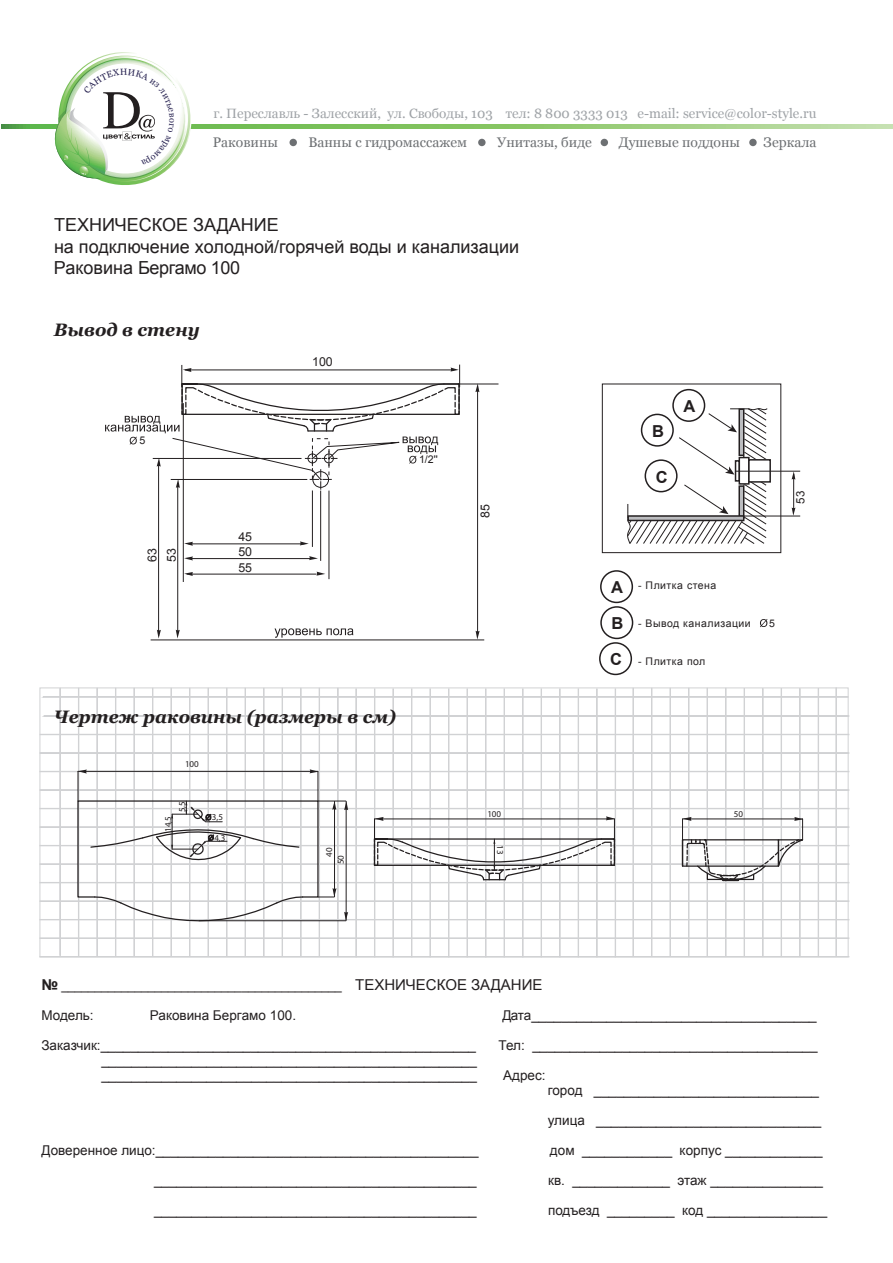
<style>
.page{position:relative;width:893px;height:1263px;background:#fff}
.page>*{position:absolute;margin:0;border:0;box-sizing:border-box;transform-origin:0 0}
.t1{font:18px/21.6px "Arial";color:#231f20}
.t2{font:italic 700 18px "Georgia";color:#231f20}
.t3{font:700 16.5px/36px "Arial";color:#231f20;text-align:justify}
.t4{font:13.95px "Georgia";color:#6d7073}
.t5{font:13.5px/15px "Arial";color:#231f20}
.t6{font:13.5px "Georgia";color:#9fa3a7}
.t7{font:13.5px "Arial";letter-spacing:-.02em;color:#231f20}
.t8{font:12.45px/15.5px "Arial";color:#231f20}
.t9{font:12px "Arial";color:#231f20}
.t10{font:11.55px "Arial";color:#231f20}
.t11{font:10.65px "Arial";color:#231f20}
.t12{font:10.5px "Arial";letter-spacing:.045em;color:#231f20}
.t13{font:9px "Myriad Pro";color:#231f20}
.s1{font-weight:700;font-size:15px}
.s2{font-size:15px}
</style>
<div class="page">
<div style="left:40px;top:956px;width:809px;height:1px;border:1px solid #d1d2d4"></div>
<hr style="left:744px;top:516px;width:56px;height:1px;background:#231f20">
<div style="left:602px;top:384px;width:179px;height:169px;border:1px solid #231f20"></div>
<div style="left:748px;top:459px;width:23px;height:24px;background:#fff;border:1px solid #231f20"></div>
<svg style="left:792px;top:507px;width:3px;height:9px"></svg>
<hr style="left:793px;top:474px;width:1px;height:36px;background:#231f20">
<svg style="left:792px;top:472px;width:3px;height:8px"></svg>
<hr style="left:735px;top:471px;width:65px;height:1px;background:#231f20">
<svg style="left:760px;top:619px;width:7px;height:8px"></svg>
<svg style="left:627px;top:407px;width:141px;height:137px"></svg>
<div style="left:600px;top:570px;width:33px;height:33px;border:2px solid #231f20;border-radius:50%"></div>
<div style="left:600px;top:606px;width:33px;height:33px;border:2px solid #231f20;border-radius:50%"></div>
<div style="left:599px;top:642px;width:33px;height:33px;border:2px solid #231f20;border-radius:50%"></div>
<div style="left:672px;top:389px;width:33px;height:33px;border:2px solid #231f20;border-radius:50%"></div>
<div style="left:641px;top:414px;width:33px;height:33px;border:2px solid #231f20;border-radius:50%"></div>
<div style="left:645px;top:459px;width:33px;height:33px;border:2px solid #231f20;border-radius:50%"></div>
<hr style="left:312px;top:490px;width:1px;height:57px;background:#231f20">
<hr style="left:151px;top:640px;width:333px;height:1px;background:#231f20">
<svg style="left:275px;top:628px;width:78px;height:10px"></svg>
<svg style="left:476px;top:631px;width:4px;height:9px"></svg>
<hr style="left:477px;top:390px;width:1px;height:244px;background:#231f20">
<svg style="left:475px;top:383px;width:4px;height:9px"></svg>
<hr style="left:459px;top:384px;width:39px;height:1px;background:#231f20">
<svg style="left:184px;top:556px;width:9px;height:4px"></svg>
<hr style="left:187px;top:558px;width:124px;height:1px;background:#231f20">
<svg style="left:309px;top:556px;width:9px;height:4px"></svg>
<hr style="left:187px;top:574px;width:130px;height:1px;background:#231f20">
<svg style="left:184px;top:572px;width:9px;height:4px"></svg>
<svg style="left:316px;top:572px;width:9px;height:4px"></svg>
<hr style="left:320px;top:491px;width:1px;height:70px;background:#231f20">
<hr style="left:329px;top:491px;width:1px;height:88px;background:#231f20">
<hr style="left:183px;top:403px;width:1px;height:179px;background:#231f20">
<svg style="left:184px;top:542px;width:9px;height:4px"></svg>
<hr style="left:188px;top:544px;width:116px;height:1px;background:#231f20">
<svg style="left:300px;top:541px;width:9px;height:4px"></svg>
<hr style="left:158px;top:462px;width:1px;height:174px;background:#231f20">
<svg style="left:157px;top:630px;width:4px;height:8px"></svg>
<hr style="left:177px;top:484px;width:1px;height:147px;background:#231f20">
<svg style="left:176px;top:630px;width:4px;height:8px"></svg>
<svg style="left:1px;top:124px;width:892px;height:5px;background:#8fc872"></svg>
<div style="left:289px;top:139px;width:8px;height:7px;background:#6d7073;border-radius:50%"></div>
<div style="left:478px;top:139px;width:8px;height:7px;background:#6d7073;border-radius:50%"></div>
<div style="left:601px;top:139px;width:7px;height:7px;background:#6d7073;border-radius:50%"></div>
<div style="left:749px;top:139px;width:8px;height:7px;background:#6d7073;border-radius:50%"></div>
<svg style="left:105px;top:365px;width:355px;height:125px"></svg>
<svg style="left:42px;top:688px;width:807px;height:268px"></svg>
<svg style="left:45px;top:52px;width:150px;height:133px"></svg>
<p class="t6" style="left:213px;top:105px;width:604px">г. Переславль - Залесский, ул. Свободы, 103 тел: 8 800 3333 013 e-mail: service@color-style.ru</p>
<p class="t4" style="left:213px;top:134px;width:67px">Раковины</p>
<p class="t4" style="left:308px;top:134px;width:160px">Ванны с гидромассажем</p>
<p class="t4" style="left:497px;top:134px;width:96px">Унитазы, биде</p>
<p class="t4" style="left:619px;top:134px;width:123px">Душевые поддоны</p>
<p class="t4" style="left:764px;top:134px;width:55px">Зеркала</p>
<h1 class="t1" style="left:54px;top:214px;width:467px">ТЕХНИЧЕСКОЕ ЗАДАНИЕ<br>на подключение холодной/горячей воды и канализации<br>Раковина Бергамо 100</h1>
<h1 class="t2" style="left:54px;top:318px;width:147px">Вывод в стену</h1>
<p class="t11" style="left:139px;top:433px;width:7px">5</p>
<p class="t8" style="left:143px;top:562px;width:16px;line-height:19.2px;rotate:-90deg">63<br>53</p>
<p class="t8" style="left:238px;top:529px;width:15px">45</p>
<p class="t8" style="left:238px;top:544px;width:15px">50<br>55</p>
<p class="t8" style="left:312px;top:354px;width:22px">100</p>
<p class="t11" style="left:419px;top:452px;width:20px">1/2''</p>
<p class="t8" style="left:477px;top:517px;width:15px;rotate:-90deg">85</p>
<h1 class="t2" style="left:54px;top:705px;width:344px">Чертеж раковины (размеры в см)</h1>
<p class="t13" style="left:185px;top:758px;width:15px">100</p>
<p class="t13" style="left:176px;top:812px;width:13px;rotate:-90deg">5,5</p>
<p class="t13" style="left:162px;top:832px;width:17px;rotate:-90deg">14,5</p>
<p class="t13" style="left:212px;top:812px;width:13px">3,5</p>
<p class="t13" style="left:214px;top:833px;width:13px">4,3</p>
<p class="t13" style="left:323px;top:857px;width:11px;rotate:-90deg">40</p>
<p class="t13" style="left:335px;top:864px;width:11px;rotate:-90deg">50</p>
<p class="t13" style="left:487px;top:808px;width:15px">100</p>
<p class="t13" style="left:506px;top:845px;width:11px;rotate:90deg">13</p>
<p class="t3" style="left:652px;top:414px;width:13px">В</p>
<p class="t3" style="left:656px;top:459px;width:13px">С</p>
<p class="t3" style="left:684px;top:389px;width:13px">А</p>
<p class="t10" style="left:793px;top:504px;width:14px;rotate:-90deg">53</p>
<p class="t3" style="left:610px;top:570px;width:15px">А В С</p>
<p class="t12" style="left:638px;top:578px;width:80px">- Плитка стена</p>
<p class="t12" style="left:638px;top:616px;width:114px">- Вывод канализации</p>
<p class="t12" style="left:638px;top:654px;width:69px">- Плитка пол</p>
<p class="t12" style="left:769px;top:616px;width:7px">5</p>
<p class="t13" style="left:734px;top:808px;width:11px">50</p>
<p class="t9" style="left:41px;top:978px;width:503px"><span class="s1">№</span> __________________________________________ <span class="s2">ТЕХНИЧЕСКОЕ ЗАДАНИЕ</span></p>
<p class="t5" style="left:41px;top:1008px;width:54px">Модель:</p>
<p class="t5" style="left:150px;top:1008px;width:148px">Раковина Бергамо 100.</p>
<p class="t5" style="left:502px;top:1008px;width:316px">Дата______________________________________</p>
<p class="t5" style="left:41px;top:1038px;width:436px">Заказчик:__________________________________________________</p>
<p class="t5" style="left:498px;top:1038px;width:321px">Тел: ______________________________________</p>
<p class="t5" style="left:101px;top:1053px;width:377px">__________________________________________________ __________________________________________________</p>
<p class="t5" style="left:503px;top:1068px;width:44px">Адрес:</p>
<p class="t5" style="left:548px;top:1083px;width:273px">город ______________________________</p>
<p class="t5" style="left:548px;top:1113px;width:275px">улица ______________________________</p>
<p class="t5" style="left:41px;top:1143px;width:439px">Доверенное лицо:___________________________________________</p>
<p class="t5" style="left:550px;top:1143px;width:274px">дом ____________ корпус _____________</p>
<p class="t5" style="left:154px;top:1173px;width:324px">___________________________________________</p>
<p class="t5" style="left:548px;top:1173px;width:276px">кв. _____________ этаж _______________</p>
<p class="t5" style="left:154px;top:1203px;width:324px">___________________________________________</p>
<p class="t7" style="left:548px;top:1201px;width:281px">подъезд _________ код ________________</p>
</div>
